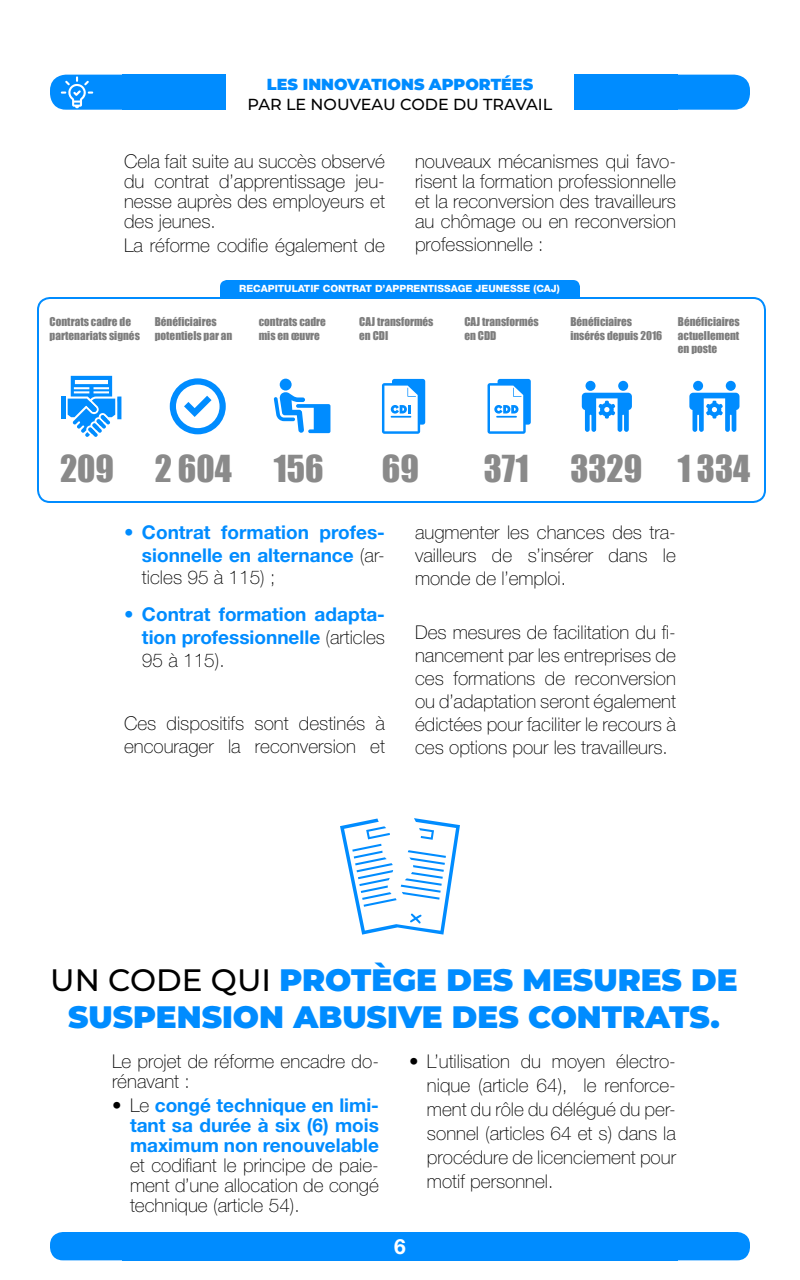
<style>
.page{position:relative;width:800px;height:1280px;background:#fff}
.page>*{position:absolute;margin:0;border:0;box-sizing:border-box;transform-origin:0 0}
.t1{font:34.1px "Impact";color:#8a8a8a}
.t2{font:900 31px/37.2px "Montserrat";color:#008cff;text-align:center}
.t3{font:700 21px "Helvetica Neue LT Std";color:#fff}
.t4{font:100 19px/20px "Helvetica Neue LT Std";color:#000;text-align:justify}
.t5{font:700 19px/22.8px "Helvetica Neue LT Std";color:#008cff;text-align:justify}
.t6{font:500 16px "Montserrat";color:#000}
.t7{font:900 16px "Montserrat";color:#008cff}
.t8{font:11.2px/13.4px "Impact";color:#7d7d7d}
.t9{font:800 10px "Helvetica Neue LT Std";color:#fff}
.s1{font-weight:100;color:#000}
.s2{font-weight:500;color:#000}
</style>
<div class="page">
<div style="left:122px;top:1232px;width:460px;height:28px;background:#008cff"></div>
<div style="left:50px;top:1232px;width:145px;height:28px;background:#008cff;border-radius:13px"></div>
<div style="left:538px;top:1232px;width:140px;height:28px;background:#008cff"></div>
<div style="left:605px;top:1232px;width:145px;height:28px;background:#008cff;border-radius:13px"></div>
<div style="left:122px;top:75px;width:104px;height:35px;background:#008cff"></div>
<div style="left:50px;top:75px;width:130px;height:35px;background:#008cff;border-radius:16px"></div>
<div style="left:574px;top:75px;width:104px;height:35px;background:#008cff"></div>
<div style="left:610px;top:75px;width:140px;height:35px;background:#008cff;border-radius:16px"></div>
<svg style="left:61px;top:76px;width:32px;height:32px"></svg>
<svg style="left:340px;top:818px;width:120px;height:117px"></svg>
<svg style="left:170px;top:378px;width:56px;height:56px"></svg>
<svg style="left:274px;top:392px;width:56px;height:41px"></svg>
<div style="left:280px;top:379px;width:12px;height:12px;background:#008cff;border-radius:50%"></div>
<svg style="left:582px;top:381px;width:50px;height:51px"></svg>
<svg style="left:689px;top:381px;width:51px;height:51px"></svg>
<div style="left:61px;top:397px;width:5px;height:22px;background:#008cff"></div>
<svg style="left:68px;top:376px;width:53px;height:61px"></svg>
<svg style="left:382px;top:379px;width:43px;height:55px"></svg>
<hr style="left:391px;top:416px;width:20px;height:2px;background:#008cff">
<svg style="left:488px;top:379px;width:43px;height:55px"></svg>
<hr style="left:496px;top:416px;width:21px;height:2px;background:#008cff">
<div style="left:37px;top:297px;width:729px;height:206px;border:2px solid #008cff;border-radius:12px"></div>
<div style="left:220px;top:280px;width:360px;height:17px;background:#008cff;border-radius:7px"></div>
<p class="t7" style="left:267px;top:73px;width:268px">LES INNOVATIONS APPORTÉES</p>
<p class="t6" style="left:248px;top:93px;width:306px">PAR LE NOUVEAU CODE DU TRAVAIL</p>
<p class="t4" style="left:124px;top:151px;width:263px">Cela fait suite au succès observé du contrat d’apprentissage jeu&shy;nesse auprès des employeurs et des jeunes.</p>
<p class="t4" style="left:124px;top:235px;width:263px">La réforme codifie également de</p>
<p class="t4" style="left:415px;top:151px;width:263px">nouveaux mécanismes qui favo&shy;risent la formation professionnelle et la reconversion des travailleurs au chômage ou en reconversion</p>
<p class="t4" style="left:415px;top:234px;width:130px">professionnelle :</p>
<p class="t8" style="left:50px;top:315px;width:92px">Contrats cadre de partenariats signés</p>
<p class="t9" style="left:239px;top:283px;width:322px">RECAPITULATIF CONTRAT D’APPRENTISSAGE JEUNESSE (CAJ)</p>
<p class="t8" style="left:155px;top:315px;width:79px">Bénéficiaires potentiels par an</p>
<p class="t8" style="left:259px;top:315px;width:69px">contrats cadre mis en œuvre</p>
<p class="t8" style="left:359px;top:315px;width:76px">CAJ transformés en CDI</p>
<p class="t8" style="left:464px;top:315px;width:76px">CAJ transformés en CDD</p>
<p class="t8" style="left:570px;top:315px;width:93px">Bénéficiaires insérés depuis 2016</p>
<p class="t8" style="left:678px;top:315px;width:63px;text-align:justify">Bénéficiaires actuellement en poste</p>
<h1 class="t1" style="left:60px;top:442px;width:55px">209</h1>
<h1 class="t1" style="left:155px;top:442px;width:79px">2 604</h1>
<h1 class="t1" style="left:274px;top:442px;width:51px">156</h1>
<h1 class="t1" style="left:382px;top:442px;width:39px">69</h1>
<h1 class="t1" style="left:484px;top:442px;width:46px">371</h1>
<h1 class="t1" style="left:570px;top:442px;width:73px">3329</h1>
<h1 class="t1" style="left:678px;top:442px;width:74px">1 334</h1>
<p class="t5" style="left:142px;top:520px;width:244px;text-indent:-18px">• Contrat formation profes&shy;sionnelle en alternance <span class="s1">(ar&shy;ticles 95 à 115) ;</span></p>
<p class="t5" style="left:142px;top:603px;width:245px;text-indent:-18px">• Contrat formation adapta&shy;tion professionnelle <span class="s1">(articles 95 à 115).</span></p>
<p class="t4" style="left:124px;top:712px;width:263px;line-height:22.8px">Ces dispositifs sont destinés à encourager la reconversion et</p>
<p class="t4" style="left:415px;top:521px;width:263px;line-height:22.9px">augmenter les chances des tra&shy;vailleurs de s’insérer dans le monde de l’emploi.</p>
<p class="t4" style="left:415px;top:620px;width:263px;line-height:23px">Des mesures de facilitation du fi&shy;nancement par les entreprises de ces formations de reconversion ou d’adaptation seront également édictées pour faciliter le recours à ces options pour les travailleurs.</p>
<h2 class="t2" style="left:50px;top:959px;width:689px"><span class="s2">UN CODE QUI</span> PROTÈGE DES MESURES DE<br>SUSPENSION ABUSIVE DES CONTRATS.</h2>
<p class="t4" style="left:112px;top:1051px;width:269px">Le projet de réforme encadre do&shy;rénavant :</p>
<p class="t5" style="left:130px;top:1095px;width:251px;line-height:20px;text-indent:-18px"><span class="s1">• Le</span> congé technique en limi&shy;tant sa durée à six (6) mois maximum non renouvelable</p>
<p class="t4" style="left:130px;top:1155px;width:251px">et codifiant le principe de paie&shy;ment d’une allocation de congé technique (article 54).</p>
<p class="t4" style="left:427px;top:1049px;width:251px;line-height:24px;text-indent:-18px">• L’utilisation du moyen électro&shy;nique (article 64), le renforce&shy;ment du rôle du délégué du per&shy;sonnel (articles 64 et s) dans la procédure de licenciement pour motif personnel.</p>
<p class="t3" style="left:394px;top:1233px;width:13px">6</p>
</div>
